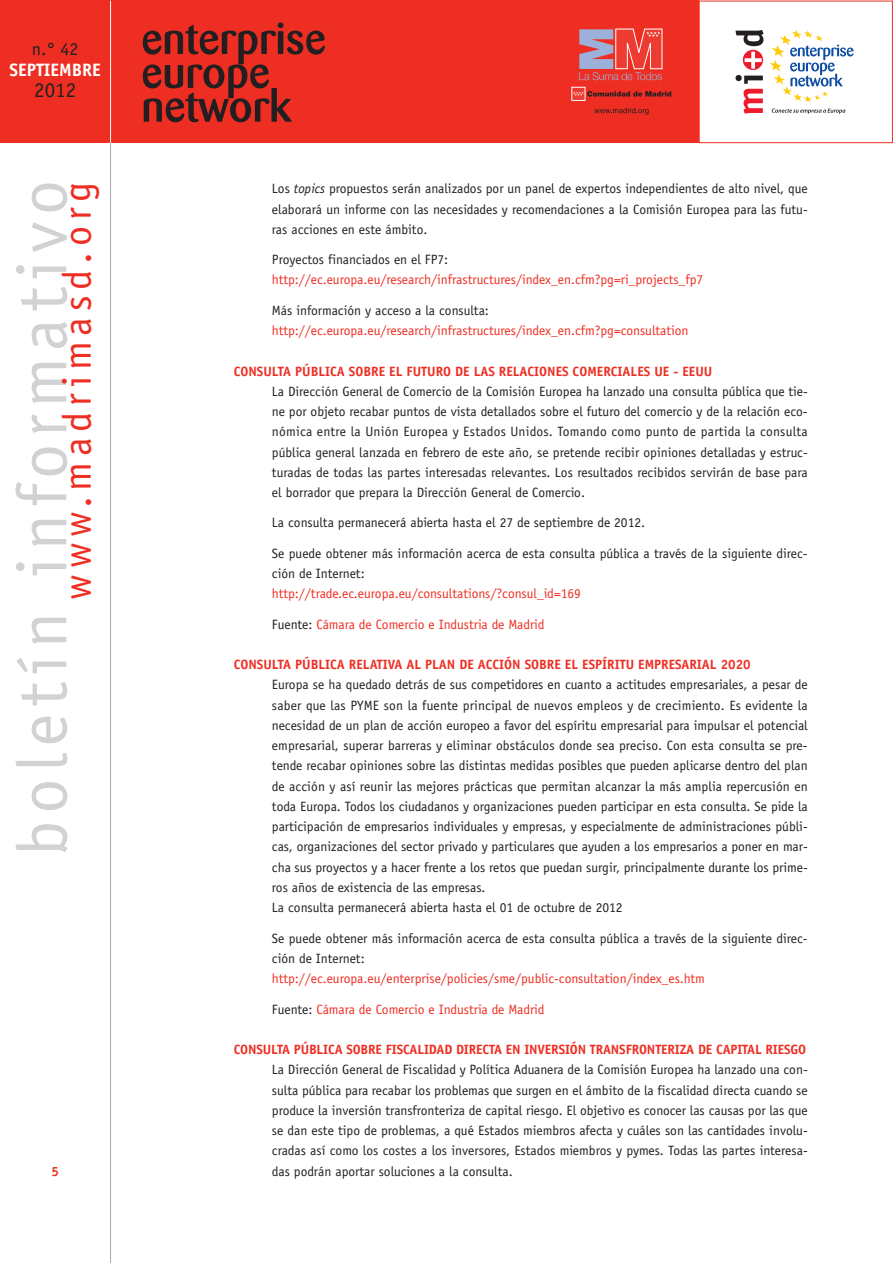
<style>
.page{position:relative;width:893px;height:1263px;background:#fff}
.page>*{position:absolute;margin:0;border:0;box-sizing:border-box;transform-origin:0 0}
.t1{font:70.35px "Officina Sans";letter-spacing:.1em;color:#d1d2d4}
.t2{font:40.2px "Officina Sans";letter-spacing:.15em;color:#ee2e22}
.t3{font:21px "Officina Sans";color:#231f20}
.t4{font:700 18px "Officina Sans";color:#fff}
.t5{font:18px "Officina Sans";color:#231f20}
.t6{font:13.5px/20.2px "Officina Sans";color:#231f20;text-align:justify}
.t7{font:13.5px "Officina Sans";color:#ee2e22}
.t8{font:700 13.5px "Officina Sans";color:#ee2e22}
.t9{font:700 13.35px "Officina Sans";color:#ee2e22}
.s1{font-style:italic}
.s2{color:#231f20}
</style>
<div class="page">
<hr style="left:110px;top:1px;width:1px;height:1262px;background:#a8a9ad">
<div style="left:0;top:1px;width:699px;height:142px;background:#ee2e22"></div>
<div style="left:699px;top:1px;width:194px;height:142px;border:1px solid #ee2e22"></div>
<hr style="left:110px;top:1px;width:1px;height:142px;background:#fff">
<svg style="left:143px;top:23px;width:182px;height:99px"></svg>
<svg style="left:769px;top:30px;width:85px;height:84px"></svg>
<svg style="left:743px;top:50px;width:20px;height:20px"></svg>
<svg style="left:735px;top:75px;width:28px;height:39px"></svg>
<svg style="left:745px;top:52px;width:17px;height:17px"></svg>
<svg style="left:735px;top:30px;width:28px;height:16px"></svg>
<svg style="left:594px;top:108px;width:54px;height:7px"></svg>
<div style="left:572px;top:87px;width:13px;height:14px;background:#ee3b32;border:1px solid #fff"></div>
<svg style="left:573px;top:91px;width:98px;height:6px"></svg>
<svg style="left:579px;top:29px;width:83px;height:51px"></svg>
<h3 class="t5" style="left:32px;top:42px;width:48px">n.° 42</h3>
<h3 class="t4" style="left:9px;top:63px;width:93px">SEPTIEMBRE</h3>
<h3 class="t3" style="left:34px;top:82px;width:44px">2012</h3>
<h1 class="t1" style="left:15px;top:856px;width:677px;rotate:-90deg">boletín informativo</h1>
<h2 class="t2" style="left:62px;top:599px;width:419px;rotate:-90deg">www.madrimasd.org</h2>
<p class="t9" style="left:51px;top:1166px;width:9px">5</p>
<p class="t6" style="left:272px;top:180px;width:537px">Los <span class="s1">topics</span> propuestos serán analizados por un panel de expertos independientes de alto nivel, que elaborará un informe con las necesidades y recomendaciones a la Comisión Europea para las futu&shy;ras acciones en este ámbito.</p>
<p class="t6" style="left:272px;top:251px;width:178px">Proyectos financiados en el FP7:</p>
<p class="t7" style="left:272px;top:275px;width:433px">http://ec.europa.eu/research/infrastructures/index_en.cfm?pg=ri_projects_fp7</p>
<p class="t6" style="left:272px;top:301px;width:218px">Más información y acceso a la consulta:</p>
<p class="t7" style="left:272px;top:325px;width:418px">http://ec.europa.eu/research/infrastructures/index_en.cfm?pg=consultation</p>
<p class="t8" style="left:234px;top:366px;width:480px">CONSULTA PÚBLICA SOBRE EL FUTURO DE LAS RELACIONES COMERCIALES UE - EEUU</p>
<p class="t6" style="left:272px;top:382px;width:537px">La Dirección General de Comercio de la Comisión Europea ha lanzado una consulta pública que tie&shy;ne por objeto recabar puntos de vista detallados sobre el futuro del comercio y de la relación eco&shy;nómica entre la Unión Europea y Estados Unidos. Tomando como punto de partida la consulta pública general lanzada en febrero de este año, se pretende recibir opiniones detalladas y estruc&shy;turadas de todas las partes interesadas relevantes. Los resultados recibidos servirán de base para el borrador que prepara la Dirección General de Comercio.</p>
<p class="t6" style="left:272px;top:514px;width:375px">La consulta permanecerá abierta hasta el 27 de septiembre de 2012.</p>
<p class="t6" style="left:272px;top:544px;width:537px">Se puede obtener más información acerca de esta consulta pública a través de la siguiente direc&shy;ción de Internet:</p>
<p class="t7" style="left:272px;top:588px;width:311px">http://trade.ec.europa.eu/consultations/?consul_id=169</p>
<p class="t7" style="left:272px;top:619px;width:274px"><span class="s2">Fuente:</span> Cámara de Comercio e Industria de Madrid</p>
<p class="t8" style="left:234px;top:659px;width:518px">CONSULTA PÚBLICA RELATIVA AL PLAN DE ACCIÓN SOBRE EL ESPÍRITU EMPRESARIAL 2020</p>
<p class="t6" style="left:272px;top:676px;width:537px;text-align:left">Europa se ha quedado detrás de sus competidores en cuanto a actitudes empresariales, a pesar de saber que las PYME son la fuente principal de nuevos empleos y de crecimiento. Es evidente la necesidad de un plan de acción europeo a favor del espíritu empresarial para impulsar el potencial empresarial, superar barreras y eliminar obstáculos donde sea preciso. Con esta consulta se pre&shy;tende recabar opiniones sobre las distintas medidas posibles que pueden aplicarse dentro del plan de acción y así reunir las mejores prácticas que permitan alcanzar la más amplia repercusión en toda Europa. Todos los ciudadanos y organizaciones pueden participar en esta consulta. Se pide la participación de empresarios individuales y empresas, y especialmente de administraciones públi&shy;cas, organizaciones del sector privado y particulares que ayuden a los empresarios a poner en mar&shy;cha sus proyectos y a hacer frente a los retos que puedan surgir, principalmente durante los prime&shy;ros años de existencia de las empresas.<br>La consulta permanecerá abierta hasta el 01 de octubre de 2012</p>
<p class="t6" style="left:272px;top:929px;width:537px">Se puede obtener más información acerca de esta consulta pública a través de la siguiente direc&shy;ción de Internet:</p>
<p class="t7" style="left:272px;top:973px;width:434px">http://ec.europa.eu/enterprise/policies/sme/public-consultation/index_es.htm</p>
<p class="t7" style="left:272px;top:1004px;width:274px"><span class="s2">Fuente:</span> Cámara de Comercio e Industria de Madrid</p>
<p class="t8" style="left:234px;top:1044px;width:574px">CONSULTA PÚBLICA SOBRE FISCALIDAD DIRECTA EN INVERSIÓN TRANSFRONTERIZA DE CAPITAL RIESGO</p>
<p class="t6" style="left:272px;top:1061px;width:537px">La Dirección General de Fiscalidad y Política Aduanera de la Comisión Europea ha lanzado una con&shy;sulta pública para recabar los problemas que surgen en el ámbito de la fiscalidad directa cuando se produce la inversión transfronteriza de capital riesgo. El objetivo es conocer las causas por las que se dan este tipo de problemas, a qué Estados miembros afecta y cuáles son las cantidades involu&shy;cradas así como los costes a los inversores, Estados miembros y pymes. Todas las partes interesa&shy;das podrán aportar soluciones a la consulta.</p>
</div>
